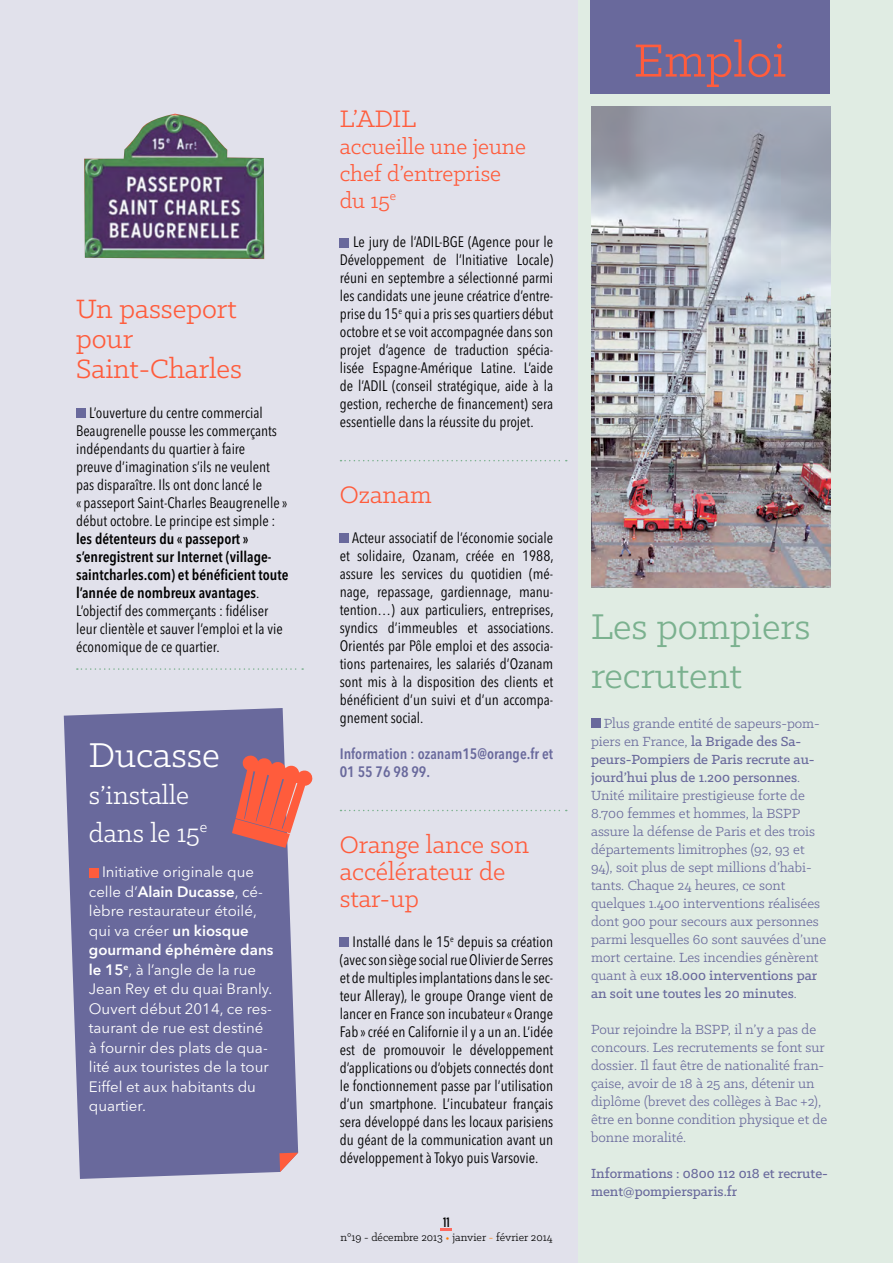
<style>
.page{position:relative;width:893px;height:1263px;background:#fff}
.page>*{position:absolute;margin:0;border:0;box-sizing:border-box;transform-origin:0 0}
.t1{font:52.5px "Klinic Slab";color:#ff5c3c}
.t2{font:40.5px/48.6px "Klinic Slab";color:#7bb18f}
.t3{font:39px "Klinic Slab";color:#fff}
.t4{font:30px/30px "Klinic Slab";color:#ff5c3c}
.t5{font:28.5px/37.5px "Klinic Slab";color:#fff}
.t6{font:27px/27px "Klinic Slab";color:#ff5c3c}
.t7{font:24px/27px "Klinic Slab";color:#ff5c3c}
.t8{font:condensed 15px/18px "Avenir Next LT Pro";color:#000;text-align:justify}
.t9{font:15px/18px "Klinic Slab";color:#69699c}
.t10{font:15px/19.5px "Avenir Next LT Pro";color:#fff}
.t11{font:600 condensed 15px/18px "Avenir Next LT Pro";color:#000}
.t12{font:500 15px/18px "Klinic Slab";color:#69699c}
.t13{font:600 condensed 15px/18px "Avenir Next LT Pro";color:#69699c}
.t14{font:500 condensed 13.5px "Gotham HTF";color:#000}
.t15{font:12px "Klinic Slab";color:#000}
.s1{font-weight:400}
.s2{font-weight:600}
.s3{color:#ff7b00}
.s4{font-weight:500}
</style>
<div class="page">
<div style="left:0;top:0;width:578px;height:1263px;background:#e1e1eb"></div>
<div style="left:578px;top:0;width:315px;height:1263px;background:#e0ece3"></div>
<img style="left:591px;top:106px;width:239px;height:482px">
<div style="left:591px;top:718px;width:9px;height:9px;background:#69699c"></div>
<div style="left:340px;top:238px;width:9px;height:9px;background:#69699c"></div>
<svg style="left:340px;top:460px;width:227px;height:1px"></svg>
<div style="left:340px;top:534px;width:9px;height:9px;background:#69699c"></div>
<svg style="left:340px;top:810px;width:227px;height:1px"></svg>
<div style="left:340px;top:937px;width:9px;height:10px;background:#69699c"></div>
<svg style="left:64px;top:708px;width:234px;height:471px;background:#7171a1"></svg>
<svg style="left:279px;top:1152px;width:19px;height:20px"></svg>
<svg style="left:232px;top:755px;width:81px;height:93px"></svg>
<div style="left:76px;top:408px;width:9px;height:10px;background:#69699c"></div>
<svg style="left:77px;top:668px;width:226px;height:2px"></svg>
<div style="left:89px;top:868px;width:9px;height:9px;background:#ff5c3c"></div>
<img style="left:84px;top:114px;width:180px;height:145px">
<svg style="left:441px;top:1228px;width:11px;height:3px"></svg>
<div style="left:590px;top:0;width:240px;height:93px;background:#69699c"></div>
<h3 class="t4" style="left:76px;top:293px;width:167px">Un passeport pour<br>Saint-Charles</h3>
<p class="t8" style="left:76px;top:403px;width:213px;text-align:left;text-indent:13px">L’ouverture du centre commercial Beaugrenelle pousse les commerçants indépendants du quartier à faire<br>preuve d’imagination s’ils ne veulent pas disparaître. Ils ont donc lancé le<br>« passeport Saint-Charles Beaugrenelle » début octobre. Le principe est simple :</p>
<p class="t11" style="left:76px;top:529px;width:214px">les détenteurs du « passeport » s’enregistrent sur Internet (village&shy;saintcharles.com) et bénéficient toute l’année de nombreux avantages<span class="s1">.<br>L’objectif des commerçants : fidéliser leur clientèle et sauver l’emploi et la vie économique de ce quartier.</span></p>
<h3 class="t3" style="left:89px;top:730px;width:133px">Ducasse</h3>
<h3 class="t5" style="left:89px;top:776px;width:120px">s’installe dans le 15<sup>e</sup></h3>
<p class="t10" style="left:89px;top:862px;width:186px;text-indent:13px">Initiative originale que celle d’<span class="s2">Alain Ducasse</span>, cé&shy;lèbre restaurateur étoilé, qui va créer <span class="s2">un kiosque gourmand éphémère dans le 15</span><sup>e</sup>, à l’angle de la rue<br>Jean Rey et du quai Branly.<br>Ouvert début 2014, ce res&shy;taurant de rue est destiné à fournir des plats de qua&shy;lité aux touristes de la tour<br>Eiffel et aux habitants du quartier.</p>
<h3 class="t6" style="left:340px;top:104px;width:78px">L’ADIL</h3>
<h3 class="t7" style="left:340px;top:132px;width:188px">accueille une jeune chef d’entreprise du 15<sup>e</sup></h3>
<p class="t8" style="left:340px;top:233px;width:215px;text-indent:13px">Le jury de l’ADIL-BGE (Agence pour le Développement de l’Initiative Locale) réuni en septembre a sélectionné parmi les candidats une jeune créatrice d’entre&shy;prise du 15<sup>e</sup> qui a pris ses quartiers début octobre et se voit accompagnée dans son projet d’agence de traduction spécia&shy;lisée Espagne-Amérique Latine. L’aide de l’ADIL (conseil stratégique, aide à la gestion, recherche de financement) sera essentielle dans la réussite du projet.</p>
<h3 class="t6" style="left:340px;top:481px;width:93px">Ozanam</h3>
<p class="t8" style="left:340px;top:529px;width:215px;text-indent:12px">Acteur associatif de l’économie sociale et solidaire, Ozanam, créée en 1988, assure les services du quotidien (mé&shy;nage, repassage, gardiennage, manu&shy;tention…) aux particuliers, entreprises, syndics d’immeubles et associations.<br>Orientés par Pôle emploi et des associa&shy;tions partenaires, les salariés d’Ozanam sont mis à la disposition des clients et bénéficient d’un suivi et d’un accompa&shy;gnement social.</p>
<p class="t13" style="left:340px;top:745px;width:215px">Information : ozanam15@orange.fr et<br>01 55 76 98 99.</p>
<h3 class="t6" style="left:340px;top:831px;width:191px">Orange lance son accélérateur de star-up</h3>
<p class="t8" style="left:340px;top:932px;width:215px;text-indent:13px">Installé dans le 15<sup>e</sup> depuis sa création (avec son siège social rue Olivier de Serres et de multiples implantations dans le sec&shy;teur Alleray), le groupe Orange vient de lancer en France son incubateur « Orange Fab » créé en Californie il y a un an. L’idée est de promouvoir le développement d’applications ou d’objets connectés dont le fonctionnement passe par l’utilisation d’un smartphone. L’incubateur français sera développé dans les locaux parisiens du géant de la communication avant un développement à Tokyo puis Varsovie.</p>
<p class="t14" style="left:443px;top:1215px;width:8px">11</p>
<p class="t15" style="left:340px;top:1229px;width:214px">n°19 - décembre 2013 <span class="s3">•</span> janvier <span class="s3">-</span> février 2014</p>
<h1 class="t1" style="left:634px;top:27px;width:154px">Emploi</h1>
<h2 class="t2" style="left:591px;top:601px;width:221px">Les pompiers recrutent</h2>
<p class="t9" style="left:591px;top:713px;width:237px;text-indent:13px">Plus grande entité de sapeurs-pom&shy;piers en France, <span class="s4">la Brigade des Sa&shy;peurs-Pompiers de Paris recrute au&shy;jourd’hui plus de 1.200 personnes</span>.<br>Unité militaire prestigieuse forte de 8.700 femmes et hommes, la BSPP assure la défense de Paris et des trois départements limitrophes (92, 93 et 94), soit plus de sept millions d’habi&shy;tants. Chaque 24 heures, ce sont quelques 1.400 interventions réalisées dont 900 pour secours aux personnes parmi lesquelles 60 sont sauvées d’une mort certaine. Les incendies génèrent quant à eux <span class="s4">18.000 interventions par an soit une toutes les 20 minutes</span>.</p>
<p class="t9" style="left:591px;top:1019px;width:238px">Pour rejoindre la BSPP, il n’y a pas de concours. Les recrutements se font sur dossier. Il faut être de nationalité fran&shy;çaise, avoir de 18 à 25 ans, détenir un diplôme (brevet des collèges à Bac +2), être en bonne condition physique et de bonne moralité.</p>
<p class="t12" style="left:591px;top:1163px;width:238px">Informations : 0800 112 018 et recrute&shy;ment@pompiersparis.fr</p>
</div>
